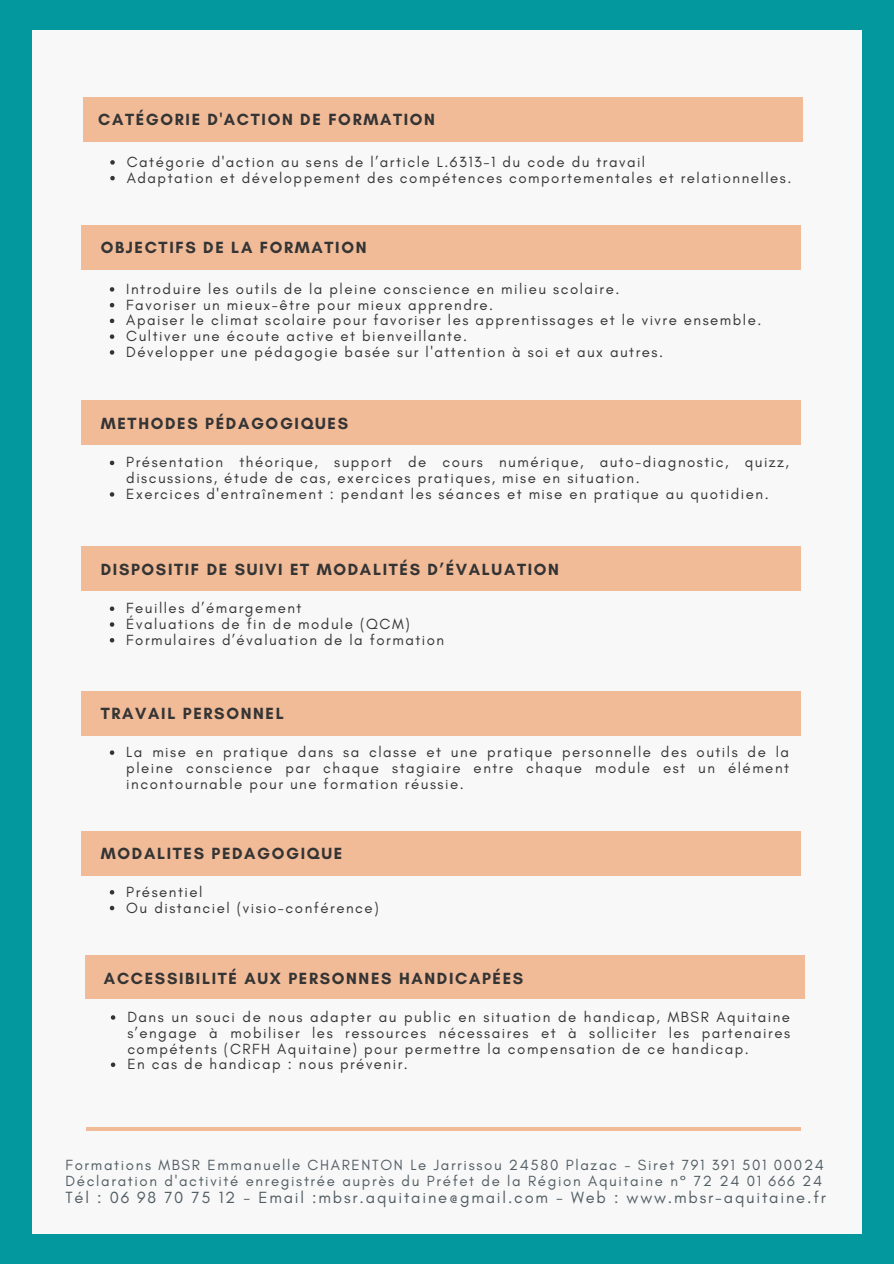
<style>
.page{position:relative;width:894px;height:1264px;background:#fff}
.page>*{position:absolute;margin:0;border:0;box-sizing:border-box;transform-origin:0 0}
.t1{font:700 16.5px "Glacial Indifference";letter-spacing:.1em;color:#343434}
.t2{font:16.5px "Glacial Indifference";letter-spacing:.11em;color:#515d63}
.t3{font:15px/15.8px "Glacial Indifference";letter-spacing:.1em;color:#343434;text-align:justify}
.t4{font:15px "Glacial Indifference";letter-spacing:.11em;color:#515d63}
</style>
<div class="page">
<div style="left:0;top:0;width:893px;height:1263px;background:#03989e"></div>
<div style="left:33px;top:30px;width:828px;height:1203px;background:#f8f8f8"></div>
<div style="left:82px;top:400px;width:718px;height:44px;background:#f1bb98"></div>
<svg style="left:110px;top:460px;width:4px;height:5px"></svg>
<svg style="left:110px;top:492px;width:4px;height:4px"></svg>
<div style="left:82px;top:546px;width:718px;height:44px;background:#f1bb98"></div>
<svg style="left:110px;top:606px;width:4px;height:5px"></svg>
<svg style="left:110px;top:622px;width:4px;height:4px"></svg>
<svg style="left:110px;top:638px;width:4px;height:4px"></svg>
<svg style="left:110px;top:287px;width:4px;height:5px"></svg>
<svg style="left:110px;top:303px;width:4px;height:4px"></svg>
<svg style="left:110px;top:319px;width:4px;height:4px"></svg>
<svg style="left:110px;top:334px;width:4px;height:5px"></svg>
<svg style="left:110px;top:350px;width:4px;height:5px"></svg>
<div style="left:82px;top:225px;width:718px;height:44px;background:#f1bb98"></div>
<div style="left:82px;top:691px;width:718px;height:44px;background:#f1bb98"></div>
<svg style="left:110px;top:750px;width:4px;height:5px"></svg>
<hr style="left:86px;top:1127px;width:714px;height:3px;background:#f1bb98">
<div style="left:82px;top:831px;width:718px;height:44px;background:#f1bb98"></div>
<svg style="left:110px;top:890px;width:4px;height:4px"></svg>
<svg style="left:110px;top:905px;width:4px;height:5px"></svg>
<div style="left:83px;top:98px;width:719px;height:44px;background:#f1bb98"></div>
<svg style="left:110px;top:160px;width:5px;height:5px"></svg>
<svg style="left:110px;top:176px;width:5px;height:4px"></svg>
<div style="left:85px;top:955px;width:719px;height:43px;background:#f1bb98"></div>
<svg style="left:111px;top:1015px;width:4px;height:4px"></svg>
<svg style="left:111px;top:1062px;width:4px;height:4px"></svg>
<p class="t1" style="left:98px;top:109px;width:338px">CATÉGORIE D'ACTION DE FORMATION</p>
<p class="t3" style="left:127px;top:154px;width:520px">Catégorie d'action au sens de l’article L.6313-1 du code du travail</p>
<p class="t3" style="left:127px;top:169px;width:666px">Adaptation et développement des compétences comportementales et relationnelles.</p>
<p class="t1" style="left:101px;top:237px;width:267px">OBJECTIFS DE LA FORMATION</p>
<p class="t3" style="left:126px;top:281px;width:494px">Introduire les outils de la pleine conscience en milieu scolaire.</p>
<p class="t3" style="left:126px;top:296px;width:368px">Favoriser un mieux-être pour mieux apprendre.</p>
<p class="t3" style="left:126px;top:312px;width:636px">Apaiser le climat scolaire pour favoriser les apprentissages et le vivre ensemble.</p>
<p class="t3" style="left:126px;top:328px;width:342px">Cultiver une écoute active et bienveillante.</p>
<p class="t3" style="left:126px;top:344px;width:538px">Développer une pédagogie basée sur l'attention à soi et aux autres.</p>
<p class="t1" style="left:101px;top:413px;width:249px">METHODES PÉDAGOGIQUES</p>
<p class="t3" style="left:126px;top:454px;width:664px">Présentation théorique, support de cours numérique, auto-diagnostic, quizz, discussions, étude de cas, exercices pratiques, mise en situation.</p>
<p class="t3" style="left:126px;top:486px;width:643px">Exercices d'entraînement : pendant les séances et mise en pratique au quotidien.</p>
<p class="t1" style="left:101px;top:559px;width:459px">DISPOSITIF DE SUIVI ET MODALITÉS D’ÉVALUATION</p>
<h1 class="t3" style="left:126px;top:600px;width:177px">Feuilles d’émargement</h1>
<p class="t3" style="left:126px;top:616px;width:285px">Évaluations de fin de module (QCM)</p>
<p class="t3" style="left:126px;top:631px;width:319px">Formulaires d’évaluation de la formation</p>
<p class="t1" style="left:101px;top:703px;width:184px">TRAVAIL PERSONNEL</p>
<p class="t3" style="left:126px;top:744px;width:664px">La mise en pratique dans sa classe et une pratique personnelle des outils de la pleine conscience par chaque stagiaire entre chaque module est un élément incontournable pour une formation réussie.</p>
<p class="t1" style="left:101px;top:843px;width:243px">MODALITES PEDAGOGIQUE</p>
<p class="t3" style="left:126px;top:883px;width:78px">Présentiel</p>
<p class="t3" style="left:126px;top:899px;width:254px">Ou distanciel (visio-conférence)</p>
<p class="t1" style="left:104px;top:968px;width:420px">ACCESSIBILITÉ AUX PERSONNES HANDICAPÉES</p>
<p class="t3" style="left:127px;top:1008px;width:664px">Dans un souci de nous adapter au public en situation de handicap, MBSR Aquitaine s’engage à mobiliser les ressources nécessaires et à solliciter les partenaires compétents (CRFH Aquitaine) pour permettre la compensation de ce handicap.</p>
<p class="t3" style="left:127px;top:1056px;width:282px">En cas de handicap : nous prévenir.</p>
<p class="t4" style="left:65px;top:1156px;width:759px">Formations MBSR Emmanuelle CHARENTON Le Jarrissou 24580 Plazac - Siret 791 391 501 00024</p>
<h1 class="t4" style="left:65px;top:1171px;width:758px">Déclaration d'activité enregistrée auprès du Préfet de la Région Aquitaine n° 72 24 01 666 24</h1>
<p class="t2" style="left:65px;top:1187px;width:761px">Tél : 06 98 70 75 12 - Email :mbsr.aquitaine@gmail.com - Web : www.mbsr-aquitaine.fr</p>
</div>
